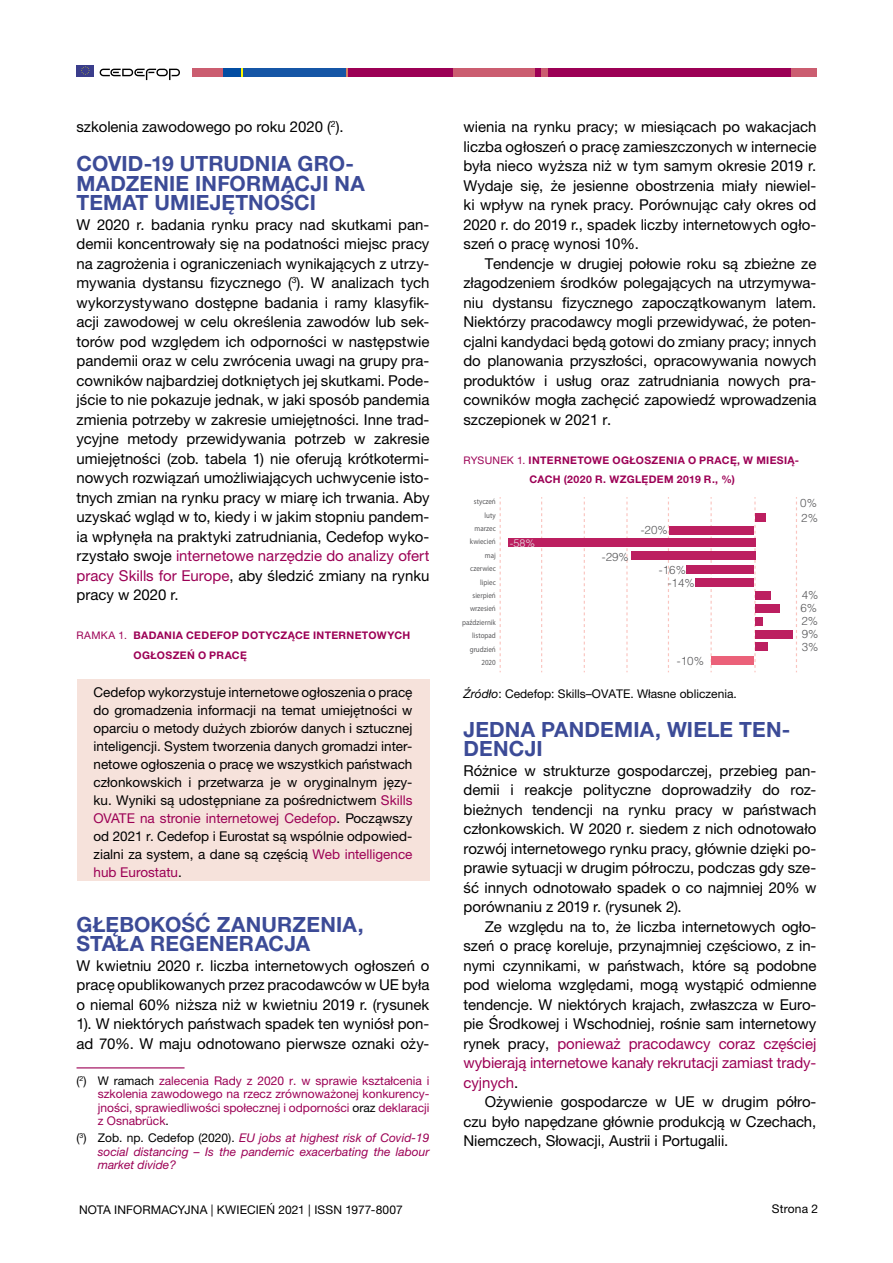
<style>
.page{position:relative;width:893px;height:1263px;background:#fff}
.page>*{position:absolute;margin:0;border:0;box-sizing:border-box;transform-origin:0 0}
.t1{font:700 21px/19.5px "Helvetica Neue LTW1 G";letter-spacing:.01em;color:#3c4b97}
.t2{font:15px/19.5px "Helvetica Neue LTW1 G";letter-spacing:-.005em;color:#000;text-align:justify}
.t3{font:13.5px/18px "Helvetica Neue LTW1 G";color:#000;text-align:justify}
.t4{font:12px/13.5px "Helvetica Neue LTW1 G";color:#9c0055;text-align:justify}
.t5{font:italic 12px/13.5px "Helvetica Neue LTW1 G";color:#9c0055;text-align:justify}
.t6{font:12px "Helvetica Neue LTW1 G";color:#000}
.t7{font:300 11.55px/12.9px "Helvetica";color:#59595b;text-align:justify}
.t8{font:300 10.95px "Helvetica";color:#e6e7e8}
.t9{font:700 10.5px/19.5px "Helvetica Neue LTW1 G";letter-spacing:.035em;color:#9c0055}
.t10{font:7.8px/13.4px "Myriad Pro";color:#59595b;text-align:right;scale:.9 1}
.s1{color:#9c0055}
.s2{font-weight:400}
.s3{color:#000}
.s4{font-style:normal;color:#000}
.s5{font-style:italic}
</style>
<div class="page">
<div style="left:77px;top:65px;width:17px;height:11px;background:#3a3d8c"></div>
<svg style="left:81px;top:66px;width:9px;height:9px"></svg>
<svg style="left:100px;top:69px;width:80px;height:11px"></svg>
<div style="left:192px;top:68px;width:31px;height:9px;background:#cb5d70"></div>
<div style="left:347px;top:68px;width:106px;height:9px;background:#9c0055"></div>
<div style="left:453px;top:68px;width:82px;height:9px;background:#cb5d70"></div>
<div style="left:535px;top:68px;width:7px;height:9px;background:#9c0055"></div>
<div style="left:548px;top:68px;width:243px;height:9px;background:#9c0055"></div>
<div style="left:542px;top:68px;width:6px;height:9px;background:#cb5d70"></div>
<div style="left:223px;top:68px;width:18px;height:9px;background:#034da2"></div>
<svg style="left:241px;top:68px;width:2px;height:9px"></svg>
<svg style="left:345px;top:68px;width:2px;height:9px"></svg>
<div style="left:243px;top:68px;width:102px;height:9px;background:#1556a6"></div>
<div style="left:791px;top:68px;width:26px;height:9px;background:#cb5d70"></div>
<div style="left:77px;top:679px;width:352px;height:202px;background:#f6e2db"></div>
<hr style="left:77px;top:1067px;width:108px;height:1px;background:#9c0055">
<svg style="left:500px;top:497px;width:1px;height:175px"></svg>
<svg style="left:541px;top:497px;width:1px;height:175px"></svg>
<svg style="left:584px;top:497px;width:1px;height:175px"></svg>
<svg style="left:626px;top:497px;width:2px;height:175px"></svg>
<svg style="left:668px;top:497px;width:1px;height:175px"></svg>
<svg style="left:710px;top:497px;width:2px;height:175px"></svg>
<svg style="left:754px;top:497px;width:2px;height:175px"></svg>
<svg style="left:796px;top:497px;width:1px;height:175px"></svg>
<div style="left:756px;top:514px;width:10px;height:8px;background:#bc1f60"></div>
<div style="left:669px;top:526px;width:85px;height:9px;background:#bc1f60"></div>
<div style="left:508px;top:539px;width:247px;height:8px;background:#bc1f60"></div>
<div style="left:631px;top:552px;width:124px;height:8px;background:#bc1f60"></div>
<div style="left:687px;top:565px;width:67px;height:9px;background:#bc1f60"></div>
<div style="left:695px;top:578px;width:59px;height:9px;background:#bc1f60"></div>
<div style="left:755px;top:591px;width:16px;height:8px;background:#bc1f60"></div>
<div style="left:755px;top:604px;width:24px;height:9px;background:#bc1f60"></div>
<div style="left:755px;top:617px;width:8px;height:8px;background:#bc1f60"></div>
<div style="left:755px;top:643px;width:12px;height:8px;background:#bc1f60"></div>
<div style="left:755px;top:630px;width:38px;height:8px;background:#bc1f60"></div>
<div style="left:711px;top:656px;width:43px;height:8px;background:#eb6179"></div>
<p class="t2" style="left:77px;top:117px;width:269px">szkolenia zawodowego po roku 2020 (<sup>2</sup>).</p>
<h1 class="t1" style="left:77px;top:154px;width:290px">COVID-19 UTRUDNIA GRO-<br>MADZENIE INFORMACJI NA<br>TEMAT UMIEJĘTNOŚCI</h1>
<p class="t2" style="left:77px;top:214px;width:354px">W 2020 r. badania rynku pracy nad skutkami pan&shy;demii koncentrowały się na podatności miejsc pracy na zagrożenia i ograniczeniach wynikających z utrzy&shy;mywania dystansu fizycznego (<sup>3</sup>). W analizach tych wykorzystywano dostępne badania i ramy klasyfik&shy;acji zawodowej w celu określenia zawodów lub sek&shy;torów pod względem ich odporności w następstwie pandemii oraz w celu zwrócenia uwagi na grupy pra&shy;cowników najbardziej dotkniętych jej skutkami. Pode&shy;jście to nie pokazuje jednak, w jaki sposób pandemia zmienia potrzeby w zakresie umiejętności. Inne trad&shy;ycyjne metody przewidywania potrzeb w zakresie umiejętności (zob. tabela 1) nie oferują krótkotermi&shy;nowych rozwiązań umożliwiających uchwycenie isto&shy;tnych zmian na rynku pracy w miarę ich trwania. Aby uzyskać wgląd w to, kiedy i w jakim stopniu pandem&shy;ia wpłynęła na praktyki zatrudniania, Cedefop wyko&shy;rzystało swoje <span class="s1">internetowe narzędzie do analizy ofert pracy Skills for Europe</span>, aby śledzić zmiany na rynku pracy w 2020 r.</p>
<p class="t9" style="left:134px;top:625px;width:278px;text-indent:-57px"><span class="s2">RAMKA 1.</span> BADANIA CEDEFOP DOTYCZĄCE INTERNETOWYCH<br>OGŁOSZEŃ O PRACĘ</p>
<p class="t3" style="left:94px;top:683px;width:320px">Cedefop wykorzystuje internetowe ogłoszenia o pracę do gromadzenia informacji na temat umiejętności w oparciu o metody dużych zbiorów danych i sztucznej inteligencji. System tworzenia danych gromadzi inter&shy;netowe ogłoszenia o pracę we wszystkich państwach członkowskich i przetwarza je w oryginalnym języ&shy;ku. Wyniki są udostępniane za pośrednictwem <span class="s1">Skills OVATE na stronie internetowej Cedefop</span>. Począwszy od 2021 r. Cedefop i Eurostat są wspólnie odpowied&shy;zialni za system, a dane są częścią <span class="s1">Web intelligence hub Eurostatu</span>.</p>
<h1 class="t1" style="left:77px;top:914px;width:289px">GŁĘBOKOŚĆ ZANURZENIA,<br>STAŁA REGENERACJA</h1>
<p class="t2" style="left:77px;top:955px;width:354px">W kwietniu 2020 r. liczba internetowych ogłoszeń o pracę opublikowanych przez pracodawców w UE była o niemal 60% niższa niż w kwietniu 2019 r. (rysunek 1). W niektórych państwach spadek ten wyniósł pon&shy;ad 70%. W maju odnotowano pierwsze oznaki oży-</p>
<p class="t4" style="left:98px;top:1074px;width:333px;text-indent:-21px"><span class="s3">(</span><sup>2</sup><span class="s3">) W ramach</span> zalecenia Rady z 2020 r. w sprawie kształcenia i szkolenia zawodowego na rzecz zrównoważonej konkurency&shy;jności, sprawiedliwości społecznej i odporności <span class="s3">oraz</span> deklaracji z Osnabrück<span class="s3">.</span></p>
<p class="t5" style="left:98px;top:1131px;width:333px;text-indent:-21px"><span class="s4">(</span><sup>3</sup><span class="s4">) Zob. np. Cedefop (2020).</span> EU jobs at highest risk of Covid-19 social distancing – Is the pandemic exacerbating the labour market divide?</p>
<p class="t2" style="left:463px;top:117px;width:354px">wienia na rynku pracy; w miesiącach po wakacjach liczba ogłoszeń o pracę zamieszczonych w internecie była nieco wyższa niż w tym samym okresie 2019 r.<br>Wydaje się, że jesienne obostrzenia miały niewiel&shy;ki wpływ na rynek pracy. Porównując cały okres od 2020 r. do 2019 r., spadek liczby internetowych ogło&shy;szeń o pracę wynosi 10%.</p>
<p class="t2" style="left:463px;top:253px;width:354px;text-indent:21px">Tendencje w drugiej połowie roku są zbieżne ze złagodzeniem środków polegających na utrzymywa&shy;niu dystansu fizycznego zapoczątkowanym latem.<br>Niektórzy pracodawcy mogli przewidywać, że poten&shy;cjalni kandydaci będą gotowi do zmiany pracy; innych do planowania przyszłości, opracowywania nowych produktów i usług oraz zatrudniania nowych pra&shy;cowników mogła zachęcić zapowiedź wprowadzenia szczepionek w 2021 r.</p>
<p class="t9" style="left:463px;top:450px;width:337px;text-align:center"><span class="s2">RYSUNEK 1.</span> INTERNETOWE OGŁOSZENIA O PRACĘ, W MIESIĄ-<br>CACH (2020 R. WZGLĘDEM 2019 R., %)</p>
<p class="t10" style="left:462px;top:495px;width:39px">styczeń luty marzec kwiecień maj czerwiec lipiec sierpień wrzesień październik listopad grudzień<br>2020</p>
<p class="t8" style="left:510px;top:537px;width:27px">-58%</p>
<p class="t7" style="left:602px;top:550px;width:29px">-29%</p>
<p class="t7" style="left:641px;top:523px;width:29px">-20%</p>
<p class="t7" style="left:659px;top:563px;width:29px">-16%</p>
<p class="t7" style="left:668px;top:576px;width:29px">-14%</p>
<p class="t7" style="left:677px;top:654px;width:29px">-10%</p>
<p class="t7" style="left:800px;top:496px;width:18px">0%</p>
<p class="t7" style="left:801px;top:511px;width:18px">2%</p>
<p class="t7" style="left:800px;top:588px;width:19px">4% 6% 2% 9% 3%</p>
<p class="t6" style="left:463px;top:686px;width:275px"><span class="s5">Źródło</span>: Cedefop: Skills–OVATE. Własne obliczenia.</p>
<h1 class="t1" style="left:463px;top:719px;width:328px">JEDNA PANDEMIA, WIELE TEN-<br>DENCJI</h1>
<p class="t2" style="left:463px;top:760px;width:354px">Różnice w strukturze gospodarczej, przebieg pan&shy;demii i reakcje polityczne doprowadziły do roz&shy;bieżnych tendencji na rynku pracy w państwach członkowskich. W 2020 r. siedem z nich odnotowało rozwój internetowego rynku pracy, głównie dzięki po&shy;prawie sytuacji w drugim półroczu, podczas gdy sze&shy;ść innych odnotowało spadek o co najmniej 20% w porównaniu z 2019 r. (rysunek 2).</p>
<p class="t2" style="left:463px;top:916px;width:354px;text-indent:21px">Ze względu na to, że liczba internetowych ogło&shy;szeń o pracę koreluje, przynajmniej częściowo, z in&shy;nymi czynnikami, w państwach, które są podobne pod wieloma względami, mogą wystąpić odmienne tendencje. W niektórych krajach, zwłaszcza w Euro&shy;pie Środkowej i Wschodniej, rośnie sam internetowy rynek pracy, <span class="s1">ponieważ pracodawcy coraz częściej wybierają internetowe kanały rekrutacji zamiast trady&shy;cyjnych</span>.</p>
<p class="t2" style="left:463px;top:1092px;width:354px;text-indent:21px">Ożywienie gospodarcze w UE w drugim półro&shy;czu było napędzane głównie produkcją w Czechach, Niemczech, Słowacji, Austrii i Portugalii.</p>
<p class="t6" style="left:79px;top:1202px;width:325px">NOTA INFORMACYJNA | KWIECIEŃ 2021 | ISSN 1977-8007</p>
<p class="t6" style="left:772px;top:1202px;width:48px">Strona 2</p>
</div>
